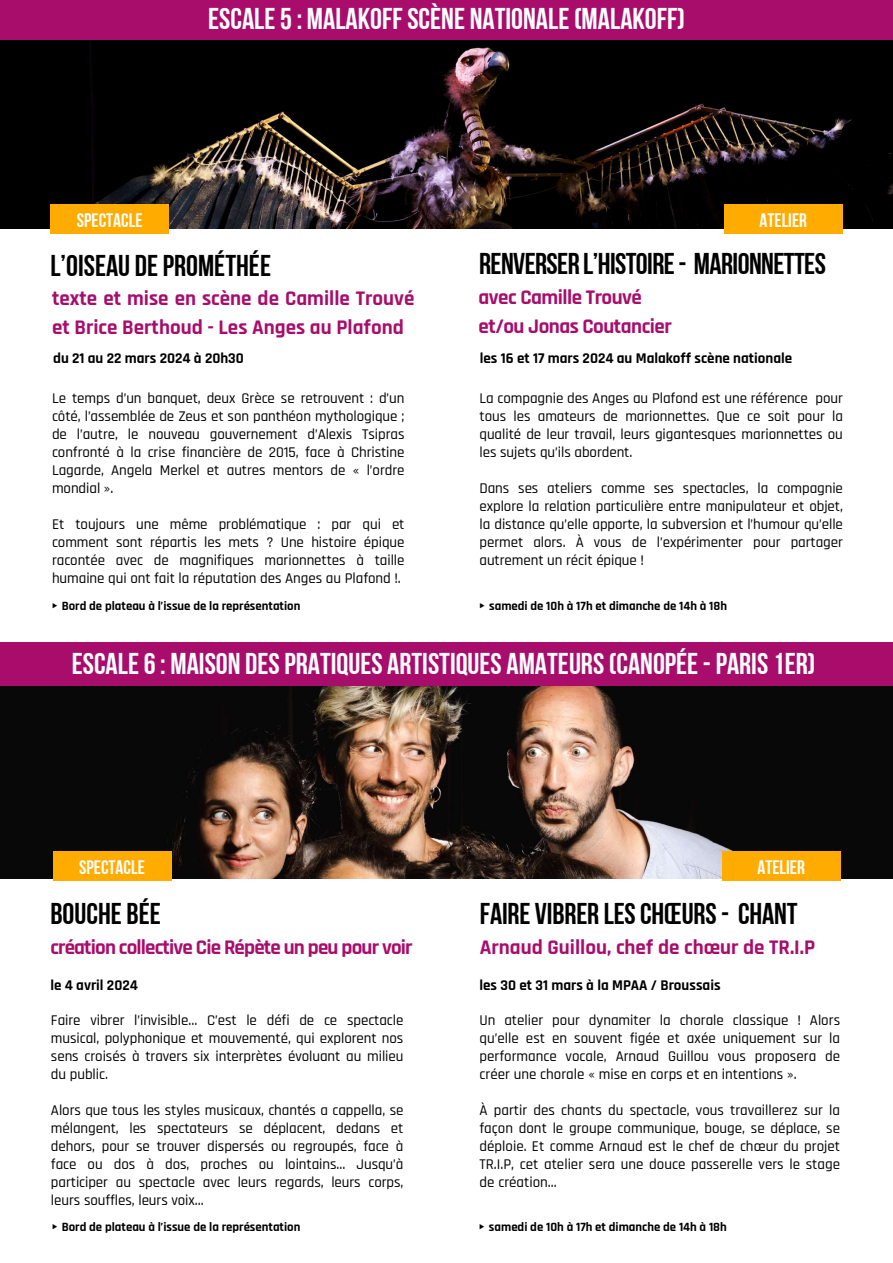
<style>
.page{position:relative;width:893px;height:1263px;background:#fff}
.page>*{position:absolute;margin:0;border:0;box-sizing:border-box;transform-origin:0 0}
.t1{font:30px "Bebas Neue Cyrillic";color:#fff}
.t2{font:30px "Bebas Neue Cyrillic";letter-spacing:-.005em;color:#000}
.t3{font:22.5px "Bebas Neue Cyrillic";color:#fff}
.t4{font:700 21px/29.2px "Rajdhani";color:#a80d6c}
.t5{font:700 21px "Rajdhani";letter-spacing:-.04em;color:#a80d6c}
.t6{font:700 21px/29.2px "Rajdhani";letter-spacing:-.025em;color:#a80d6c}
.t7{font:19.5px "Bebas Neue Cyrillic";color:#fff}
.t8{font:500 15px/18px "Rajdhani";letter-spacing:-.005em;color:#000;text-align:justify}
.t9{font:700 15px "Rajdhani";color:#000}
.t10{font:700 12.75px "Rajdhani";color:#000}
.s1{font-family:"Free Sans";font-weight:400}
</style>
<div class="page">
<img style="left:0;top:40px;width:893px;height:188px">
<img style="left:0;top:686px;width:893px;height:192px">
<div style="left:0;top:0;width:893px;height:40px;background:#a80d6c"></div>
<div style="left:0;top:642px;width:893px;height:44px;background:#a80d6c"></div>
<div style="left:53px;top:851px;width:118px;height:29px;background:#ffab00"></div>
<div style="left:50px;top:204px;width:119px;height:30px;background:#ffab00"></div>
<div style="left:724px;top:204px;width:118px;height:30px;background:#ffab00"></div>
<div style="left:722px;top:851px;width:118px;height:29px;background:#ffab00"></div>
<h2 class="t3" style="left:109px;top:2px;width:230px">ESCALE 1:THÉÂTRE DE LA VILLE...</h2>
<h1 class="t1" style="left:208px;top:6px;width:478px">ESCALE5: MALAKOFFSCÈNE NATIONALE(MALAKOFF)</h1>
<h3 class="t7" style="left:77px;top:212px;width:67px">SPECTACLE</h3>
<h3 class="t7" style="left:759px;top:212px;width:49px">ATELIER</h3>
<h1 class="t2" style="left:50px;top:253px;width:222px">L’OISEAU DEPROMÉTHÉE</h1>
<h3 class="t4" style="left:52px;top:284px;width:364px">texte et mise en scène de Camille Trouvé et Brice Berthoud - Les Anges au Plafond</h3>
<p class="t9" style="left:53px;top:349px;width:192px">du 21 au 22 mars 2024 à 20h30</p>
<p class="t8" style="left:52px;top:389px;width:354px">Le temps d’un banquet, deux Grèce se retrouvent : d’un côté, l’assemblée de Zeus et son panthéon mythologique ; de l’autre, le nouveau gouvernement d’Alexis Tsipras confronté à la crise financière de 2015, face à Christine Lagarde, Angela Merkel et autres mentors de « l’ordre mondial ».</p>
<p class="t8" style="left:52px;top:515px;width:354px">Et toujours une même problématique : par qui et comment sont répartis les mets ? Une histoire épique racontée avec de magnifiques marionnettes à taille humaine qui ont fait la réputation des Anges au Plafond !.</p>
<p class="t10" style="left:50px;top:598px;width:251px"><span class="s1">▸</span> Bord de plateau à l’issue de la représentation</p>
<h1 class="t2" style="left:479px;top:252px;width:348px">RENVERSER L’HISTOIRE- MARIONNETTES</h1>
<h3 class="t6" style="left:478px;top:283px;width:195px">avec Camille Trouvé et/ou Jonas Coutancier</h3>
<p class="t9" style="left:480px;top:349px;width:314px">les 16 et 17 mars 2024 au Malakoff scène nationale</p>
<p class="t8" style="left:479px;top:389px;width:365px">La compagnie des Anges au Plafond est une référence pour tous les amateurs de marionnettes. Que ce soit pour la qualité de leur travail, leurs gigantesques marionnettes ou les sujets qu’ils abordent.</p>
<p class="t8" style="left:479px;top:479px;width:365px">Dans ses ateliers comme ses spectacles, la compagnie explore la relation particulière entre manipulateur et objet, la distance qu’elle apporte, la subversion et l’humour qu’elle permet alors. À vous de l’expérimenter pour partager autrement un récit épique !</p>
<p class="t10" style="left:478px;top:598px;width:251px"><span class="s1">▸</span> samedi de 10h à 17h et dimanche de 14h à 18h</p>
<h1 class="t1" style="left:72px;top:652px;width:745px">ESCALE6: MAISON DESPRATIQUES ARTISTIQUES AMATEURS(CANOPÉE-PARIS1ER)</h1>
<h3 class="t7" style="left:79px;top:859px;width:67px">SPECTACLE</h3>
<h3 class="t7" style="left:757px;top:859px;width:49px">ATELIER</h3>
<h1 class="t2" style="left:50px;top:902px;width:112px">BOUCHE BÉE</h1>
<h3 class="t5" style="left:50px;top:934px;width:364px">création collective Cie Répète un peu pour voir</h3>
<h1 class="t2" style="left:480px;top:902px;width:319px">FAIRE VIBRER LESCHŒURS- CHANT</h1>
<h3 class="t4" style="left:480px;top:933px;width:337px">Arnaud Guillou, chef de chœur de TR.I.P</h3>
<p class="t9" style="left:50px;top:976px;width:89px">le 4 avril 2024</p>
<p class="t9" style="left:479px;top:976px;width:243px">les 30 et 31 mars à la MPAA / Broussais</p>
<p class="t8" style="left:51px;top:1011px;width:354px">Faire vibrer l’invisible… C’est le défi de ce spectacle musical, polyphonique et mouvementé, qui explorent nos sens croisés à travers six interprètes évoluant au milieu du public.</p>
<p class="t8" style="left:51px;top:1101px;width:354px">Alors que tous les styles musicaux, chantés a cappella, se mélangent, les spectateurs se déplacent, dedans et dehors, pour se trouver dispersés ou regroupés, face à face ou dos à dos, proches ou lointains… Jusqu’à participer au spectacle avec leurs regards, leurs corps, leurs souffles, leurs voix…</p>
<p class="t8" style="left:479px;top:1011px;width:362px">Un atelier pour dynamiter la chorale classique ! Alors qu’elle est en souvent figée et axée uniquement sur la performance vocale, Arnaud Guillou vous proposera de créer une chorale « mise en corps et en intentions ».</p>
<p class="t8" style="left:479px;top:1101px;width:362px">À partir des chants du spectacle, vous travaillerez sur la façon dont le groupe communique, bouge, se déplace, se déploie. Et comme Arnaud est le chef de chœur du projet TR.I.P, cet atelier sera une douce passerelle vers le stage de création...</p>
<p class="t10" style="left:50px;top:1219px;width:251px"><span class="s1">▸</span> Bord de plateau à l’issue de la représentation</p>
<p class="t10" style="left:477px;top:1219px;width:251px"><span class="s1">▸</span> samedi de 10h à 17h et dimanche de 14h à 18h</p>
</div>
